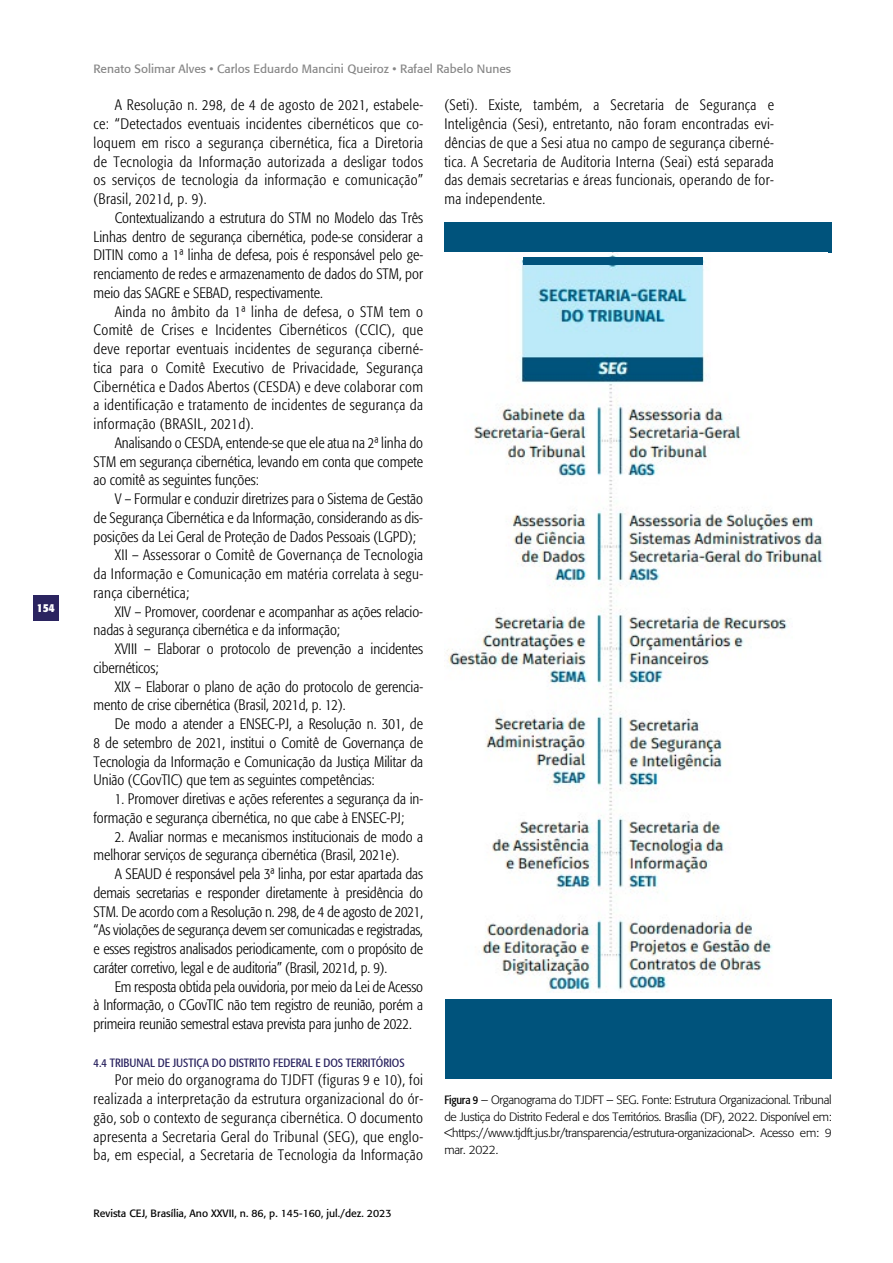
<style>
.page{position:relative;width:893px;height:1263px;background:#fff}
.page>*{position:absolute;margin:0;border:0;box-sizing:border-box;transform-origin:0 0}
.t1{font:300 condensed 15px/18.8px "Formata";color:#000;text-align:justify}
.t2{font:300 condensed 15px "Formata";letter-spacing:.02em;color:#000}
.t3{font:300 12px/16.5px "Formata";letter-spacing:-.02em;color:#000;text-align:justify}
.t4{font:12px "Formata";color:#878787}
.t5{font:condensed 12px "Formata";color:#2b2460}
.t6{font:700 condensed 12px "Formata";color:#fff}
.t7{font:10.5px "Formata";color:#000}
.s1{font-weight:400;font-stretch:condensed}
</style>
<div class="page">
<div style="left:33px;top:595px;width:26px;height:26px;background:#2b2460"></div>
<div style="left:444px;top:222px;width:388px;height:31px;background:#00537c"></div>
<img style="left:447px;top:254px;width:377px;height:738px">
<div style="left:445px;top:999px;width:387px;height:80px;background:#00537c"></div>
<div style="left:523px;top:257px;width:180px;height:8px;background:#00537c"></div>
<p class="t6" style="left:37px;top:600px;width:19px">154</p>
<p class="t4" style="left:93px;top:61px;width:419px">Renato Solimar Alves • Carlos Eduardo Mancini Queiroz • Rafael Rabelo Nunes</p>
<p class="t1" style="left:94px;top:96px;width:331px;text-indent:21px">A Resolução n. 298, de 4 de agosto de 2021, estabele&shy;ce: “Detectados eventuais incidentes cibernéticos que co&shy;loquem em risco a segurança cibernética, fica a Diretoria de Tecnologia da Informação autorizada a desligar todos os serviços de tecnologia da informação e comunicação” (Brasil, 2021d, p. 9).</p>
<p class="t1" style="left:94px;top:208px;width:331px;text-indent:21px">Contextualizando a estrutura do STM no Modelo das Três Linhas dentro de segurança cibernética, pode-se considerar a DITIN como a 1ª linha de defesa, pois é responsável pelo ge&shy;renciamento de redes e armazenamento de dados do STM, por meio das SAGRE e SEBAD, respectivamente.</p>
<p class="t1" style="left:94px;top:302px;width:331px;text-indent:21px">Ainda no âmbito da 1ª linha de defesa, o STM tem o Comitê de Crises e Incidentes Cibernéticos (CCIC), que deve reportar eventuais incidentes de segurança ciberné&shy;tica para o Comitê Executivo de Privacidade, Segurança Cibernética e Dados Abertos (CESDA) e deve colaborar com a identificação e tratamento de incidentes de segurança da informação (BRASIL, 2021d).</p>
<p class="t1" style="left:94px;top:433px;width:331px;text-indent:21px">Analisando o CESDA, entende-se que ele atua na 2ª linha do STM em segurança cibernética, levando em conta que compete ao comitê as seguintes funções:</p>
<p class="t1" style="left:115px;top:490px;width:310px">V – Formular e conduzir diretrizes para o Sistema de Gestão</p>
<p class="t1" style="left:94px;top:508px;width:331px">de Segurança Cibernética e da Informação, considerando as dis-</p>
<p class="t1" style="left:94px;top:527px;width:324px">posições da Lei Geral de Proteção de Dados Pessoais (LGPD);</p>
<p class="t2" style="left:115px;top:546px;width:310px">XII – Assessorar o Comitê de Governança de Tecnologia</p>
<p class="t2" style="left:94px;top:565px;width:331px">da Informação e Comunicação em matéria correlata à segu-</p>
<p class="t2" style="left:94px;top:584px;width:97px">rança cibernética;</p>
<p class="t1" style="left:115px;top:602px;width:310px">XIV – Promover, coordenar e acompanhar as ações relacio-</p>
<p class="t1" style="left:94px;top:621px;width:248px">nadas à segurança cibernética e da informação;</p>
<p class="t1" style="left:115px;top:640px;width:310px">XVIII – Elaborar o protocolo de prevenção a incidentes</p>
<p class="t1" style="left:94px;top:658px;width:66px">cibernéticos;</p>
<p class="t1" style="left:115px;top:677px;width:310px">XIX – Elaborar o plano de ação do protocolo de gerencia-</p>
<p class="t1" style="left:94px;top:696px;width:254px">mento de crise cibernética (Brasil, 2021d, p. 12).</p>
<p class="t1" style="left:115px;top:715px;width:310px">De modo a atender a ENSEC-PJ, a Resolução n. 301, de</p>
<p class="t1" style="left:94px;top:733px;width:331px">8 de setembro de 2021, institui o Comitê de Governança de</p>
<p class="t1" style="left:94px;top:752px;width:331px">Tecnologia da Informação e Comunicação da Justiça Militar da</p>
<p class="t1" style="left:94px;top:771px;width:283px">União (CGovTIC) que tem as seguintes competências:</p>
<p class="t1" style="left:94px;top:790px;width:331px;text-indent:21px">1. Promover diretivas e ações referentes a segurança da in&shy;formação e segurança cibernética, no que cabe à ENSEC-PJ;</p>
<p class="t1" style="left:94px;top:827px;width:331px;text-indent:21px">2. Avaliar normas e mecanismos institucionais de modo a melhorar serviços de segurança cibernética (Brasil, 2021e).</p>
<p class="t1" style="left:94px;top:865px;width:331px;text-indent:21px">A SEAUD é responsável pela 3ª linha, por estar apartada das demais secretarias e responder diretamente à presidência do STM. De acordo com a Resolução n. 298, de 4 de agosto de 2021, “As violações de segurança devem ser comunicadas e registradas, e esses registros analisados periodicamente, com o propósito de caráter corretivo, legal e de auditoria” (Brasil, 2021d, p. 9).</p>
<p class="t1" style="left:94px;top:977px;width:331px;text-indent:21px">Em resposta obtida pela ouvidoria, por meio da Lei de Acesso à Informação, o CGovTIC não tem registro de reunião, porém a primeira reunião semestral estava prevista para junho de 2022.</p>
<p class="t5" style="left:94px;top:1055px;width:313px">4.4 TRIBUNAL DE JUSTIÇA DO DISTRITO FEDERAL E DOS TERRITÓRIOS</p>
<p class="t1" style="left:94px;top:1071px;width:331px;text-indent:21px">Por meio do organograma do TJDFT (figuras 9 e 10), foi realizada a interpretação da estrutura organizacional do ór&shy;gão, sob o contexto de segurança cibernética. O documento apresenta a Secretaria Geral do Tribunal (SEG), que englo&shy;ba, em especial, a Secretaria de Tecnologia da Informação</p>
<p class="t1" style="left:444px;top:96px;width:331px">(Seti). Existe, também, a Secretaria de Segurança e Inteligência (Sesi), entretanto, não foram encontradas evi&shy;dências de que a Sesi atua no campo de segurança ciberné&shy;tica. A Secretaria de Auditoria Interna (Seai) está separada das demais secretarias e áreas funcionais, operando de for&shy;ma independente.</p>
<p class="t3" style="left:444px;top:1092px;width:389px"><span class="s1">Figura 9</span> – Organograma do TJDFT – SEG. Fonte: Estrutura Organizacional. Tribunal de Justiça do Distrito Federal e dos Territórios. Brasília (DF), 2022. Disponível em: &lt;https://www.tjdft.jus.br/transparencia/estrutura-organizacional&gt;. Acesso em: 9 mar. 2022.</p>
<p class="t7" style="left:94px;top:1206px;width:299px">Revista CEJ, Brasília, Ano XXVII, n. 86, p. 145-160, jul./dez. 2023</p>
</div>
